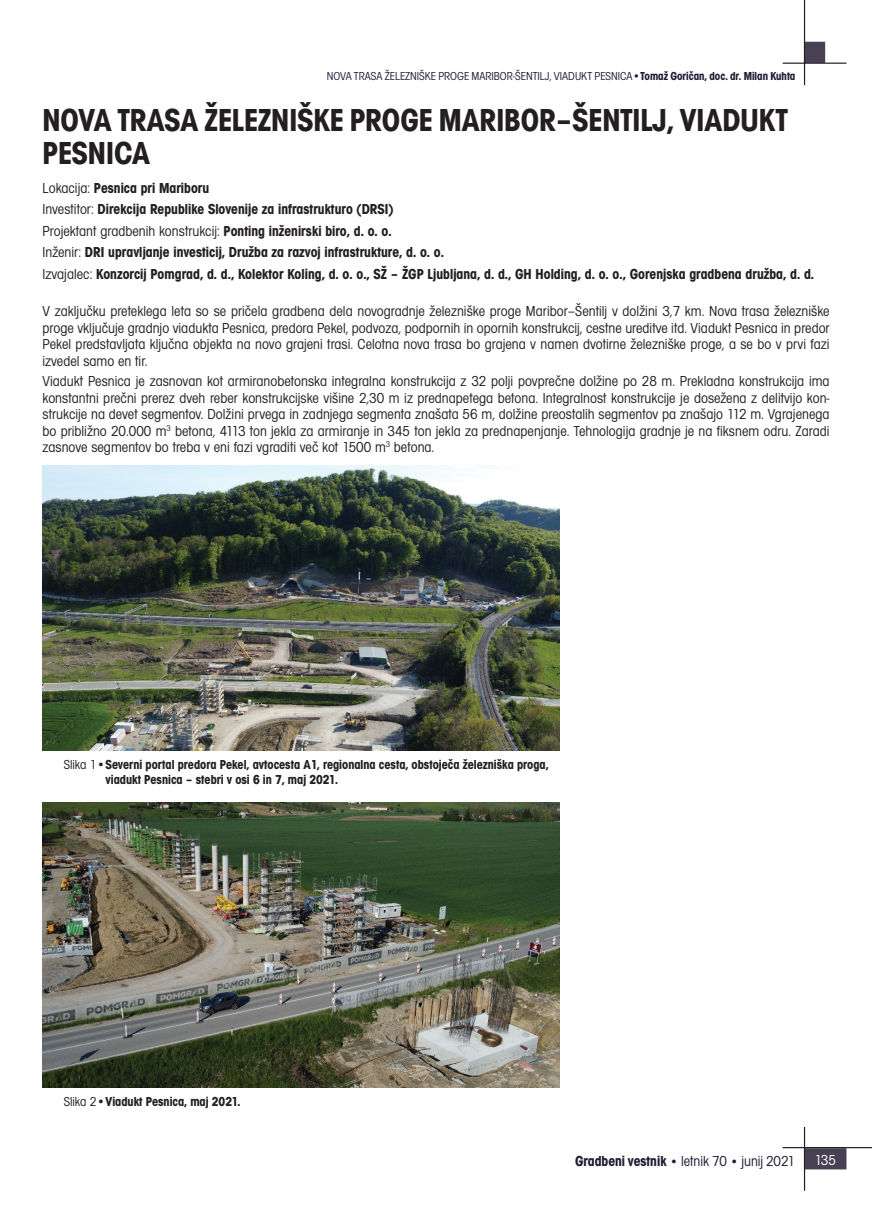
<style>
.page{position:relative;width:872px;height:1212px;background:#fff}
.page>*{position:absolute;margin:0;border:0;box-sizing:border-box;transform-origin:0 0}
.t1{font:700 condensed 33px/33px "Avant Gar Got Itc TEE";color:#231f20}
.t2{font:condensed 15px/16.5px "Avant Gar Got Itc TEE";color:#231f20;text-align:justify}
.t3{font:700 condensed 15px/21.5px "Avant Gar Got Itc TEE";color:#231f20}
.t4{font:condensed 15px "Avant Gar Got Itc TEE";color:#201a33}
.t5{font:condensed 15px "Avant Gar Got Itc TEE";color:#fff}
.t6{font:700 condensed 13.5px/15px "Avant Gar Got Itc TEE";color:#231f20}
.t7{font:condensed 12px "Avant Gar Got Itc TEE";color:#201a33}
.s1{font-weight:700}
.s2{font-weight:400}
.s3{font-weight:700;font-size:13.5px}
</style>
<div class="page">
<div style="left:804px;top:1148px;width:42px;height:21px;background:#484153;border:2px solid #484153"></div>
<hr style="left:782px;top:1147px;width:90px;height:1px;background:#231f20">
<hr style="left:804px;top:1127px;width:1px;height:64px;background:#231f20">
<div style="left:804px;top:42px;width:21px;height:21px;background:#484153;border:2px solid #484153"></div>
<hr style="left:782px;top:63px;width:64px;height:1px;background:#231f20">
<hr style="left:804px;top:0;width:1px;height:85px;background:#231f20">
<img style="left:43px;top:466px;width:516px;height:284px">
<img style="left:43px;top:802px;width:516px;height:285px">
<p class="t7" style="left:327px;top:70px;width:470px">NOVA TRASA ŽELEZNIŠKE PROGE MARIBOR-ŠENTILJ, VIADUKT PESNICA•<span class="s1">Tomaž Goričan, doc. dr. Milan Kuhta</span></p>
<h1 class="t1" style="left:43px;top:103px;width:747px">NOVA TRASA ŽELEZNIŠKE PROGE MARIBOR–ŠENTILJ, VIADUKT<br>PESNICA</h1>
<p class="t3" style="left:43px;top:177px;width:773px"><span class="s2">Lokacija:</span> Pesnica pri Mariboru<br><span class="s2">Investitor:</span> Direkcija Republike Slovenije za infrastrukturo (DRSI)<br><span class="s2">Projektant gradbenih konstrukcij:</span> Ponting inženirski biro, d. o. o.<br><span class="s2">Inženir:</span> DRI upravljanje investicij, Družba za razvoj infrastrukture, d. o. o.<br><span class="s2">Izvajalec:</span> Konzorcij Pomgrad, d. d., Kolektor Koling, d. o. o., SŽ – ŽGP Ljubljana, d. d., GH Holding, d. o. o., Gorenjska gradbena družba, d. d.</p>
<p class="t2" style="left:43px;top:303px;width:788px">V zaključku preteklega leta so se pričela gradbena dela novogradnje železniške proge Maribor–Šentilj v dolžini 3,7 km. Nova trasa železniške proge vključuje gradnjo viadukta Pesnica, predora Pekel, podvoza, podpornih in opornih konstrukcij, cestne ureditve itd. Viadukt Pesnica in predor Pekel predstavljata ključna objekta na novo grajeni trasi. Celotna nova trasa bo grajena v namen dvotirne železniške proge, a se bo v prvi fazi izvedel samo en tir.</p>
<p class="t2" style="left:43px;top:373px;width:788px">Viadukt Pesnica je zasnovan kot armiranobetonska integralna konstrukcija z 32 polji povprečne dolžine po 28 m. Prekladna konstrukcija ima konstantni prečni prerez dveh reber konstrukcijske višine 2,30 m iz prednapetega betona. Integralnost konstrukcije je dosežena z delitvijo kon&shy;strukcije na devet segmentov. Dolžini prvega in zadnjega segmenta znašata 56 m, dolžine preostalih segmentov pa znašajo 112 m. Vgrajenega bo približno 20.000 m<sup>3</sup> betona, 4113 ton jekla za armiranje in 345 ton jekla za prednapenjanje. Tehnologija gradnje je na fiksnem odru. Zaradi zasnove segmentov bo treba v eni fazi vgraditi več kot 1500 m<sup>3</sup> betona.</p>
<p class="t6" style="left:105px;top:757px;width:445px;text-indent:-42px"><span class="s2">Slika 1•</span>Severni portal predora Pekel, avtocesta A1, regionalna cesta, obstoječa železniška proga, viadukt Pesnica – stebri v osi 6 in 7, maj 2021.</p>
<p class="t6" style="left:64px;top:1093px;width:178px"><span class="s2">Slika 2•</span>Viadukt Pesnica, maj 2021.</p>
<p class="t4" style="left:575px;top:1152px;width:221px"><span class="s1">Gradbeni vestnik</span> <span class="s3">•</span> letnik 70 <span class="s3">•</span> junij 2021</p>
<p class="t5" style="left:814px;top:1152px;width:23px">135</p>
</div>
